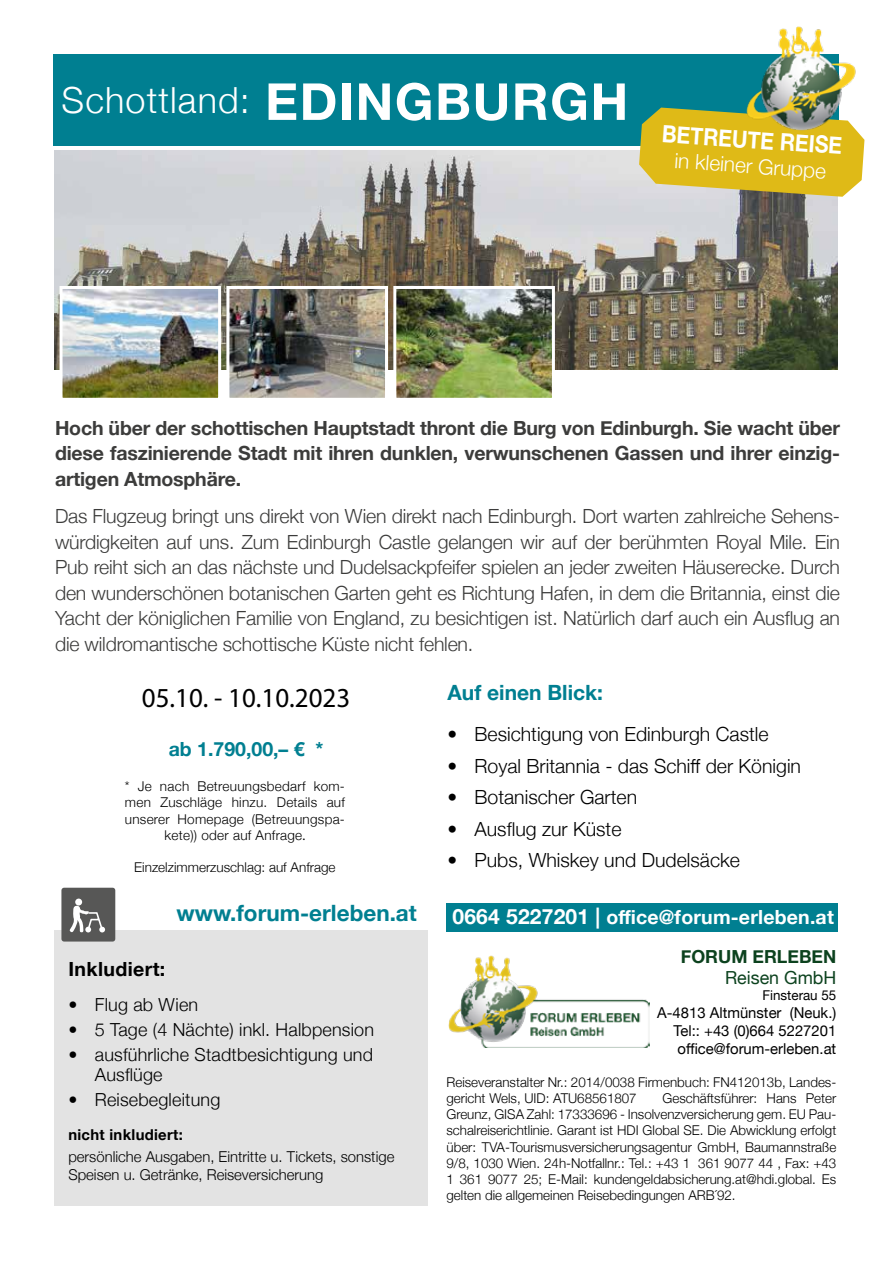
<style>
.page{position:relative;width:893px;height:1263px;background:#fff}
.page>*{position:absolute;margin:0;border:0;box-sizing:border-box;transform-origin:0 0}
.t1{font:700 51px "Helvetica Neue";letter-spacing:.03em;color:#fff}
.t2{font:300 36px "Helvetica Neue";letter-spacing:.03em;color:#fff}
.t3{font:27.6px "Myriad Pro";color:#000}
.t4{font:700 23.85px "Helvetica Neue";color:#fff;scale:.89 1}
.t5{font:700 22.5px "Helvetica Neue";color:#007f91}
.t6{font:300 21px "Helvetica Neue";color:#fff}
.t7{font:700 21px "Helvetica Neue";color:#007f91}
.t8{font:300 19.5px/25.5px "Helvetica Neue";letter-spacing:-.01em;color:#3c3c3b;text-align:justify}
.t9{font:700 19.5px/25.5px "Helvetica Neue";letter-spacing:-.01em;color:#3c3c3b;text-align:justify}
.t10{font:300 19.5px "Helvetica Neue";color:#000}
.t11{font:700 19.5px "Helvetica Neue";letter-spacing:.01em;color:#fff}
.t12{font:700 19.5px "Helvetica Neue";color:#007f91}
.t13{font:700 19.5px "Helvetica Neue";letter-spacing:.02em;color:#000}
.t14{font:300 18px/20.5px "Helvetica Neue";letter-spacing:.01em;color:#000}
.t15{font:700 18px "Helvetica Neue";color:#0c421e}
.t16{font:18px "Helvetica Neue";color:#0c421e}
.t17{font:300 15px/18px "Helvetica Neue";color:#000}
.t18{font:15px/18px "Helvetica Neue";color:#000;text-align:justify}
.t19{font:700 15px "Helvetica Neue";letter-spacing:.02em;color:#000}
.t20{font:300 13.5px/16.2px "Helvetica Neue";color:#000}
.t21{font:300 13.5px/16.2px "Helvetica Neue";letter-spacing:.02em;color:#000;text-align:center}
.t22{font:13.5px "Helvetica Neue";color:#000}
.s1{font-family:"Myriad Pro";font-weight:400}
.s2{font-size:21px}
</style>
<div class="page">
<div style="left:53px;top:54px;width:786px;height:91px;background:#007f91"></div>
<div style="left:446px;top:903px;width:392px;height:28px;background:#007f91"></div>
<img style="left:54px;top:151px;width:784px;height:219px">
<div style="left:54px;top:930px;width:373px;height:276px;background:#e3e3e3"></div>
<div style="left:61px;top:888px;width:54px;height:53px;background:#575756;border-radius:3px"></div>
<div style="left:75px;top:898px;width:7px;height:7px;background:#fff;border-radius:50%"></div>
<svg style="left:70px;top:906px;width:35px;height:26px"></svg>
<img style="left:397px;top:290px;width:154px;height:107px">
<div style="left:393px;top:286px;width:162px;height:115px;border:3px solid #fff"></div>
<img style="left:230px;top:290px;width:154px;height:107px">
<div style="left:226px;top:286px;width:162px;height:115px;border:3px solid #fff"></div>
<img style="left:64px;top:290px;width:153px;height:107px">
<div style="left:60px;top:286px;width:161px;height:115px;border:3px solid #fff"></div>
<svg style="left:639px;top:108px;width:225px;height:89px;background:#d6ba30"></svg>
<img style="left:746px;top:26px;width:112px;height:106px">
<img style="left:448px;top:956px;width:202px;height:91px">
<h2 class="t2" style="left:62px;top:72px;width:190px">Schottland:</h2>
<h1 class="t1" style="left:265px;top:62px;width:365px">EDINGBURGH</h1>
<h3 class="t4" style="left:663px;top:115px;width:204px;rotate:4deg">BETREUTE REISE</h3>
<h3 class="t6" style="left:676px;top:143px;width:153px;rotate:4deg">in kleiner Gruppe</h3>
<h3 class="t9" style="left:55px;top:416px;width:786px">Hoch über der schottischen Hauptstadt thront die Burg von Edinburgh. Sie wacht über diese faszinierende Stadt mit ihren dunklen, verwunschenen Gassen und ihrer einzig&shy;artigen Atmosphäre.</h3>
<p class="t8" style="left:55px;top:502px;width:786px">Das Flugzeug bringt uns direkt von Wien direkt nach Edinburgh. Dort warten zahlreiche Sehens&shy;würdigkeiten auf uns. Zum Edinburgh Castle gelangen wir auf der berühmten Royal Mile. Ein Pub reiht sich an das nächste und Dudelsackpfeifer spielen an jeder zweiten Häuserecke. Durch den wunderschönen botanischen Garten geht es Richtung Hafen, in dem die Britannia, einst die Yacht der königlichen Familie von England, zu besichtigen ist. Natürlich darf auch ein Ausflug an die wildromantische schottische Küste nicht fehlen.</p>
<h3 class="t3" style="left:142px;top:681px;width:210px">05.10. - 10.10.2023</h3>
<h3 class="t12" style="left:169px;top:733px;width:156px">ab 1.790,00,– € *</h3>
<p class="t21" style="left:125px;top:777px;width:222px">* Je nach Betreuungsbedarf kom&shy;men Zuschläge hinzu. Details auf unserer Homepage (Betreuungspa&shy;kete)) oder auf Anfrage<span class="s1">.</span></p>
<p class="t20" style="left:134px;top:858px;width:203px">Einzelzimmerzuschlag: auf Anfrage</p>
<h3 class="t5" style="left:176px;top:896px;width:242px">www.forum-erleben.at</h3>
<h3 class="t13" style="left:68px;top:953px;width:99px">Inkludiert:</h3>
<h3 class="t14" style="left:68px;top:993px;width:131px">• Flug ab Wien</h3>
<h3 class="t14" style="left:68px;top:1018px;width:307px">• 5 Tage (4 Nächte) inkl. Halbpension</h3>
<h3 class="t14" style="left:95px;top:1042px;width:280px;text-indent:-26px">• ausführliche Stadtbesichtigung und<br>Ausflüge</h3>
<h3 class="t14" style="left:68px;top:1088px;width:154px">• Reisebegleitung</h3>
<p class="t19" style="left:68px;top:1122px;width:116px">nicht inkludiert:</p>
<p class="t17" style="left:68px;top:1146px;width:328px">persönliche Ausgaben, Eintritte u. Tickets, sonstige<br>Speisen u. Getränke, Reiseversicherung</p>
<h3 class="t7" style="left:448px;top:676px;width:157px">Auf einen Blick:</h3>
<h3 class="t10" style="left:448px;top:718px;width:323px">• Besichtigung von Edinburgh Castle</h3>
<h3 class="t10" style="left:448px;top:750px;width:355px">• Royal Britannia - das Schiff der Königin</h3>
<h3 class="t10" style="left:448px;top:781px;width:191px">• Botanischer Garten</h3>
<h3 class="t10" style="left:448px;top:813px;width:175px">• Ausflug zur Küste</h3>
<h3 class="t10" style="left:448px;top:844px;width:294px">• Pubs, Whiskey und Dudelsäcke</h3>
<h3 class="t11" style="left:453px;top:901px;width:383px"><span class="s2">0664 5227201 |</span> office@forum-erleben.at</h3>
<h3 class="t15" style="left:681px;top:942px;width:157px">FORUM ERLEBEN</h3>
<h3 class="t16" style="left:725px;top:965px;width:113px">Reisen GmbH</h3>
<p class="t22" style="left:762px;top:986px;width:75px">Finsterau 55</p>
<p class="t18" style="left:674px;top:1005px;width:164px;text-indent:-16px">A-4813 Altmünster (Neuk.)<br>Tel:: +43 (0)664 5227201 office@forum-erleben.at</p>
<p class="t20" style="left:446px;top:1073px;width:391px">Reiseveranstalter Nr.: 2014/0038 Firmenbuch: FN412013b, Landes&shy;gericht Wels, UID: ATU68561807</p>
<p class="t20" style="left:446px;top:1089px;width:391px;text-align:justify;text-indent:216px">Geschäftsführer: Hans Peter Greunz, GISA Zahl: 17333696 - Insolvenzversicherung gem. EU Pau&shy;schalreiserichtlinie. Garant ist HDI Global SE. Die Abwicklung erfolgt über: TVA-Tourismusversicherungsagentur GmbH, Baumannstraße 9/8, 1030 Wien. 24h-Notfallnr.: Tel.: +43 1 361 9077 44 , Fax: +43<br>1 361 9077 25; E-Mail: kundengeldabsicherung.at@hdi.global. Es gelten die allgemeinen Reisebedingungen ARB´92.</p>
</div>
